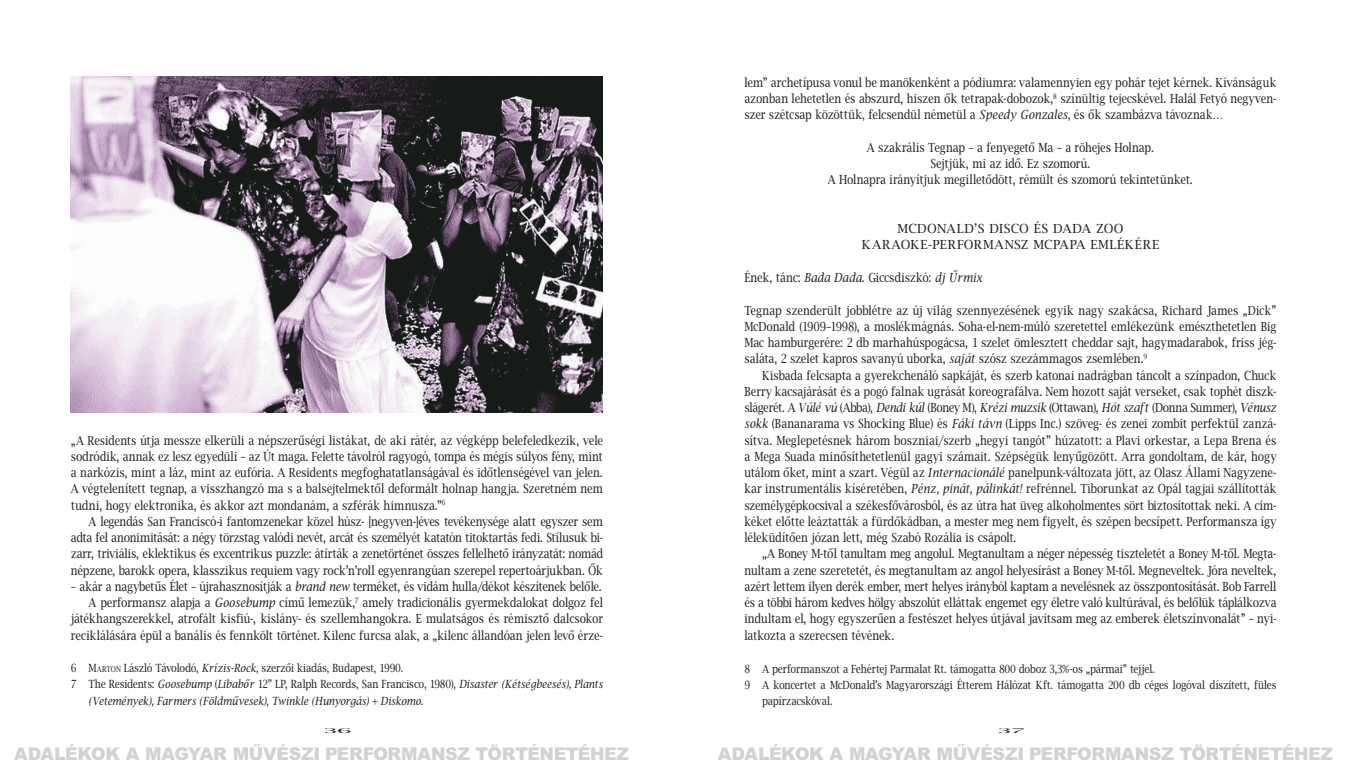
<style>
.page{position:relative;width:1347px;height:780px;background:#fff}
.page>*{position:absolute;margin:0;border:0;box-sizing:border-box;transform-origin:0 0}
.t1{font:17.5px "Arial Blk PFL";color:#d1d2d4}
.t2{font:12.5px/16.2px "Lucida Bright PFL";letter-spacing:.03em;color:#231f20;text-align:justify;scale:.85 1}
.t3{font:12.5px/16.2px "Lucida Bright PFL";letter-spacing:.085em;color:#231f20;text-align:center}
.t4{font:11.25px "Lucida Bright PFL";letter-spacing:.025em;color:#231f20;scale:.85 1}
.t5{font:italic 11.25px "Lucida Bright PFL";letter-spacing:.02em;color:#231f20;scale:.85 1}
.t6{font:6.25px "Lucida Bright PFL";color:#231f20;scale:4 1}
.s1{font-style:italic}
.s2{font-size:7.88px}
.s3{font-style:normal}
</style>
<div class="page">
<img style="left:71px;top:76px;width:531px;height:336px">
<p class="t2" style="left:71px;top:433px;width:627px">„A Residents útja messze elkerüli a népszerűségi listákat, de aki rátér, az végképp belefeledkezik, vele sod ródik, annak ez lesz egyedüli – az Út maga. Felette távolról ragyogó, tompa és mégis súlyos fény, mint a narkózis, mint a láz, mint az eufória. A Residents megfoghatatlanságával és időtlenségével van jelen.<br>A végtelenített tegnap, a visszhangzó ma s a balsejtelmektől deformált holnap hangja. Szeretném nem tudni, hogy elektronika, és akkor azt mondanám, a szférák himnusza.”<sup>6</sup></p>
<p class="t2" style="left:71px;top:514px;width:627px;text-indent:18px">A legendás San Franciscó-i fantomzenekar közel húsz- [negyven-]éves tevékenysége alatt egyszer sem adta fel anonimitását: a négy törzstag valódi nevét, arcát és személyét katatón titoktartás fedi. Stílusuk bi&shy;zarr, triviális, eklektikus és excentrikus puzzle: átírták a zenetörténet összes fellelhető irányzatát: nomád népzene, barokk opera, klasszikus requiem vagy rock’n’roll egyenrangúan szerepel repertoárjukban. Ők</p>
<p class="t2" style="left:71px;top:579px;width:627px;text-align:right">– akár a nagybetűs Élet – újrahasznosítják a <span class="s1">brand new</span> terméket, és vidám hulla/dékot készítenek belőle.<br>A performansz alapja a <span class="s1">Goosebump</span> című lemezük,<sup>7</sup> amely tradicionális gyermekdalokat dolgoz fel játékhangszerekkel, atrofált kisfiú-, kislány- és szellemhangokra. E mulatságos és rémisztő dalcsokor reciklálására épül a banális és fennkölt történet. Kilenc furcsa alak, a „kilenc állandóan jelen levő érze-</p>
<p class="t4" style="left:71px;top:663px;width:392px">6 M<span class="s2">ARTON</span> László Távolodó, <span class="s1">Krízis-Rock,</span> szerzői kiadás, Budapest, 1990.</p>
<p class="t4" style="left:71px;top:679px;width:627px">7 The Residents: <span class="s1">Goosebump</span> (<span class="s1">Libabőr</span> 12” LP, Ralph Records, San Francisco, 1980), <span class="s1">Disaster (Kétségbeesés), Plants</span></p>
<p class="t5" style="left:89px;top:696px;width:395px">(Vetemények), Farmers (Földművesek), Twinkle (Hunyorgás) <span class="s3">+</span> Diskomo<span class="s3">.</span></p>
<p class="t2" style="left:744px;top:75px;width:627px">lem” archetípusa vonul be manökenként a pódiumra: valamennyien egy pohár tejet kérnek. Kívánságuk azonban lehetetlen és abszurd, hiszen ők tetrapak-dobozok,<sup>8</sup> színültig tejecskével. Halál Fetyó negyven&shy;szer szétcsap közöttük, felcsendül németül a <span class="s1">Speedy Gonzales,</span> és ők szambázva távoznak…</p>
<p class="t2" style="left:828px;top:140px;width:430px;text-align:center">A szakrális Tegnap – a fenyegető Ma – a röhejes Holnap.<br>Sejtjük, mi az idő. Ez szomorú.<br>A Holnapra irányítjuk megilletődött, rémült és szomorú tekintetünket.</p>
<p class="t3" style="left:862px;top:221px;width:298px">MCDONALD’S DISCO ÉS DADA ZOO<br>KARAOKE-PERFORMANSZ MCPAPA EMLÉKÉRE</p>
<p class="t2" style="left:744px;top:270px;width:281px">Ének, tánc: <span class="s1">Bada Dada</span>. Giccsdiszkó: <span class="s1">dj Űrmix</span></p>
<p class="t2" style="left:744px;top:303px;width:627px">Tegnap szenderült jobblétre az új világ szennyezésének egyik nagy szakácsa, Richard James „Dick” McDonald (1909–1998), a moslékmágnás. Soha-el-nem-múló szeretettel emlékezünk emészthetetlen Big Mac hamburgerére: 2 db marhahúspogácsa, 1 szelet ömlesztett cheddar sajt, hagymadarabok, friss jég&shy;saláta, 2 szelet kapros savanyú uborka, <span class="s1">saját</span> szósz szezámmagos zsemlében.<sup>9</sup></p>
<p class="t2" style="left:744px;top:368px;width:627px;text-indent:18px">Kisbada felcsapta a gyerekchenáló sapkáját, és szerb katonai nadrágban táncolt a színpadon, Chuck Berry kacsajárását és a pogó falnak ugrását koreografálva. Nem hozott saját verseket, csak tophét diszk&shy;slágerét. A <span class="s1">Vúlé vú</span> (Abba), <span class="s1">Dendi kúl</span> (Boney M), <span class="s1">Krézi muzsik</span> (Ottawan), <span class="s1">Hót szaft</span> (Donna Summer), <span class="s1">Vénusz sokk</span> (Bananarama vs Shocking Blue) és <span class="s1">Fáki távn</span> (Lipps Inc.) szöveg- és zenei zombit perfektül zanzá&shy;sítva. Meglepetésnek három boszniai/szerb „hegyi tangót” húzatott: a Plavi orkestar, a Lepa Brena és a Mega Suada minősíthetetlenül gagyi számait. Szépségük lenyűgözött. Arra gondoltam, de kár, hogy utálom őket, mint a szart. Végül az <span class="s1">Internacionálé</span> panelpunk-változata jött, az Olasz Állami Nagyzene&shy;kar instrumentális kíséretében, <span class="s1">Pénz, pinát, pálinkát!</span> refrénnel. Tiborunkat az Opál tagjai szállították személygépkocsival a székesfővárosból, és az útra hat üveg alkoholmentes sört biztosítottak neki. A cím&shy;kéket előtte leáztatták a fürdőkádban, a mester meg nem figyelt, és szépen becsípett. Performansza így léleküdítően józan lett, még Szabó Rozália is csápolt.</p>
<p class="t2" style="left:744px;top:546px;width:627px;text-indent:18px">„A Boney M-től tanultam meg angolul. Megtanultam a néger népesség tiszteletét a Boney M-től. Megta&shy;nultam a zene szeretetét, és megtanultam az angol helyesírást a Boney M-től. Megneveltek. Jóra neveltek, azért lettem ilyen derék ember, mert helyes irányból kaptam a nevelésnek az összpontosítását. Bob Farrell és a többi három kedves hölgy abszolút elláttak engemet egy életre való kultúrával, és belőlük táplálkozva indultam el, hogy egyszerűen a festészet helyes útjával javítsam meg az emberek életszínvonalát” – nyi&shy;latkozta a szerecsen tévének.</p>
<p class="t4" style="left:744px;top:664px;width:484px">8 A performanszot a Fehértej Parmalat Rt. támogatta 800 doboz 3,3%-os „pármai” tejjel.</p>
<p class="t4" style="left:744px;top:680px;width:627px">9 A koncertet a McDonald’s Magyarországi Étterem Hálózat Kft. támogatta 200 db céges logóval díszített, füles</p>
<p class="t4" style="left:762px;top:696px;width:84px">papírzacskóval.</p>
<p class="t6" style="left:323px;top:728px;width:8px">36</p>
<p class="t6" style="left:997px;top:728px;width:8px">37</p>
<h1 class="t1" style="left:14px;top:747px;width:616px">ADALÉKOK A MAGYAR MŰVÉSZI PERFORMANSZ TÖRTÉNETÉHEZ</h1>
<h1 class="t1" style="left:718px;top:747px;width:616px">ADALÉKOK A MAGYAR MŰVÉSZI PERFORMANSZ TÖRTÉNETÉHEZ</h1>
</div>
